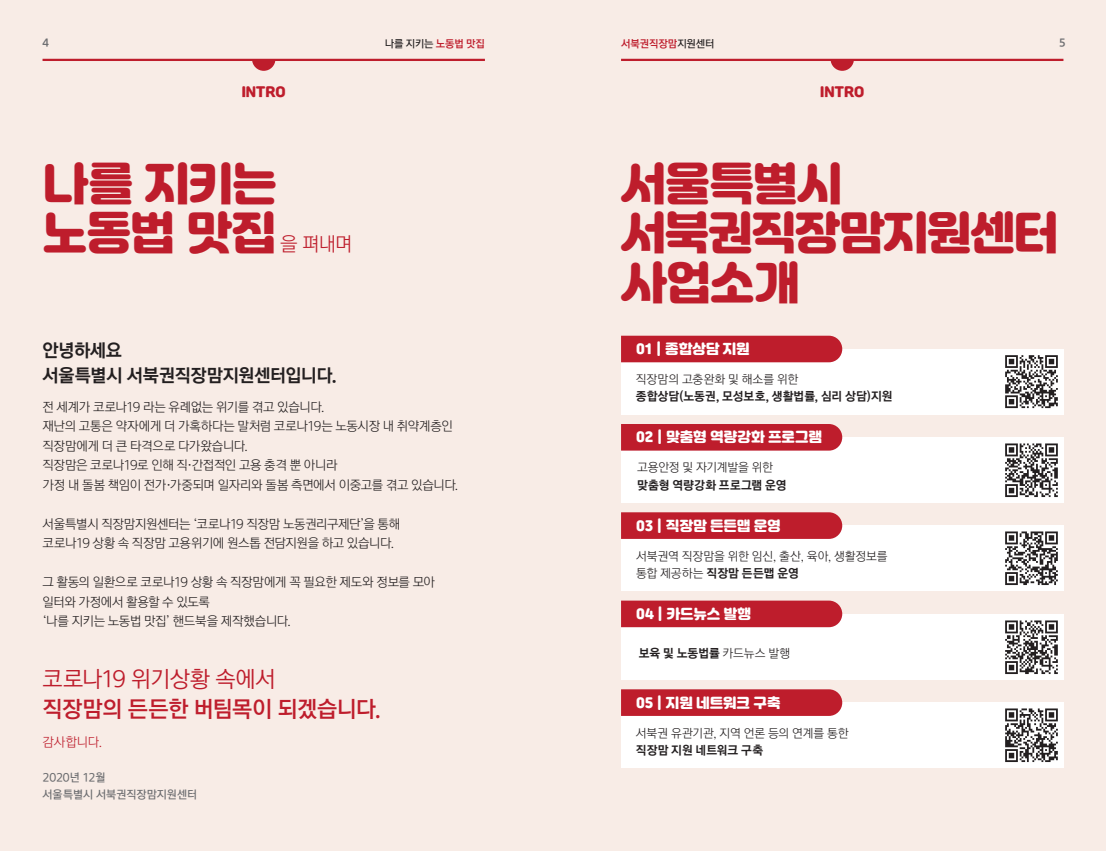
<style>
.page{position:relative;width:1106px;height:851px;background:#fff}
.page>*{position:absolute;margin:0;border:0;box-sizing:border-box;transform-origin:0 0}
.t1{font:45px/49.5px "Jalnan OTF";letter-spacing:-.025em;color:#be1d2c}
.t2{font:22.5px "Rix Sin Go PB";letter-spacing:-.025em;color:#be1d2c}
.t3{font:22.5px "Rix Sin Go PR";letter-spacing:-.035em;color:#be1d2c}
.t4{font:19.5px "Rix Sin Go PL";color:#be1d2c}
.t5{font:18px/24.8px "Rix Sin Go PEB";letter-spacing:-.02em;color:#231f20}
.t6{font:13.5px "Jalnan OTF";letter-spacing:-.005em;color:#fff}
.t7{font:13.5px "Jalnan OTF";letter-spacing:.005em;color:#be1d2c}
.t8{font:12.75px/19.5px "Rix Sin Go PL";letter-spacing:-.03em;color:#231f20}
.t9{font:12.75px "Rix Sin Go PL";letter-spacing:-.005em;color:#be1d2c}
.t10{font:12px "Rix Sin Go PEB";color:#231f20}
.t11{font:12px "Rix Sin Go PL";letter-spacing:-.01em;color:#231f20}
.t12{font:11.25px/16.5px "Rix Sin Go PSB";color:#6c6d70}
.t13{font:10.5px "Rix Sin Go PSB";color:#231f20}
.t14{font:10.5px "Rix Sin Go PB";letter-spacing:-.01em;color:#be1d2c}
.t15{font:10.5px "Rix Sin Go PEB";color:#6c6d70}
.s1{font-family:"Rix Sin Go PB";color:#be1d2c}
.s2{font-family:"Rix Sin Go PSB";color:#231f20}
.s3{font-family:"Rix Sin Go PL"}
</style>
<div class="page">
<div style="left:0;top:0;width:1106px;height:850px;background:#f8ece6"></div>
<hr style="left:43px;top:59px;width:442px;height:2px;background:#be1d2c">
<hr style="left:621px;top:59px;width:442px;height:2px;background:#be1d2c">
<svg style="left:252px;top:61px;width:23px;height:10px"></svg>
<svg style="left:830px;top:61px;width:24px;height:10px"></svg>
<div style="left:621px;top:349px;width:442px;height:65px;background:#fff"></div>
<img style="left:1005px;top:355px;width:53px;height:54px">
<div style="left:621px;top:335px;width:221px;height:27px;background:#be1d2c"></div>
<div style="left:621px;top:437px;width:442px;height:65px;background:#fff"></div>
<img style="left:1005px;top:443px;width:53px;height:54px">
<div style="left:621px;top:424px;width:221px;height:26px;background:#be1d2c"></div>
<div style="left:621px;top:525px;width:442px;height:65px;background:#fff"></div>
<img style="left:1005px;top:531px;width:53px;height:54px">
<svg style="left:621px;top:512px;width:221px;height:27px;background:#bf2231"></svg>
<div style="left:621px;top:614px;width:442px;height:65px;background:#fff"></div>
<img style="left:1005px;top:620px;width:53px;height:54px">
<div style="left:621px;top:600px;width:221px;height:27px;background:#be1d2c"></div>
<div style="left:621px;top:702px;width:442px;height:65px;background:#fff"></div>
<img style="left:1005px;top:708px;width:53px;height:54px">
<div style="left:621px;top:689px;width:221px;height:26px;background:#be1d2c"></div>
<p class="t15" style="left:43px;top:38px;width:8px">4</p>
<p class="t13" style="left:385px;top:38px;width:102px">나를 지키는 <span class="s1">노동법 맛집</span></p>
<p class="t14" style="left:621px;top:38px;width:95px">서북권직장맘<span class="s2">지원센터</span></p>
<p class="t15" style="left:1059px;top:38px;width:8px">5</p>
<p class="t7" style="left:242px;top:82px;width:46px">INTRO</p>
<p class="t7" style="left:820px;top:82px;width:46px">INTRO</p>
<h1 class="t1" style="left:43px;top:162px;width:236px">나를 지키는 노동법 맛집</h1>
<h3 class="t4" style="left:280px;top:234px;width:74px">을 펴내며</h3>
<h3 class="t5" style="left:43px;top:339px;width:296px">안녕하세요<br>서울특별시 서북권직장맘지원센터입니다.</h3>
<p class="t8" style="left:43px;top:397px;width:417px">전 세계가 코로나19 라는 유례없는 위기를 겪고 있습니다.<br>재난의 고통은 약자에게 더 가혹하다는 말처럼 코로나19는 노동시장 내 취약계층인 직장맘에게 더 큰 타격으로 다가왔습니다.<br>직장맘은 코로나19로 인해 직·간접적인 고용 충격 뿐 아니라<br>가정 내 돌봄 책임이 전가·가중되며 일자리와 돌봄 측면에서 이중고를 겪고 있습니다.</p>
<p class="t8" style="left:43px;top:514px;width:359px">서울특별시 직장맘지원센터는 ‘코로나19 직장맘 노동권리구제단’을 통해 코로나19 상황 속 직장맘 고용위기에 원스톱 전담지원을 하고 있습니다.</p>
<p class="t8" style="left:43px;top:573px;width:394px">그 활동의 일환으로 코로나19 상황 속 직장맘에게 꼭 필요한 제도와 정보를 모아 일터와 가정에서 활용할 수 있도록<br>‘나를 지키는 노동법 맛집’ 핸드북을 제작했습니다.</p>
<h2 class="t3" style="left:43px;top:667px;width:235px">코로나19 위기상황 속에서</h2>
<h2 class="t2" style="left:43px;top:697px;width:340px">직장맘의 든든한 버팀목이 되겠습니다.</h2>
<p class="t9" style="left:43px;top:735px;width:61px">감사합니다.</p>
<p class="t12" style="left:43px;top:769px;width:156px">2020년 12월<br>서울특별시 서북권직장맘지원센터</p>
<h1 class="t1" style="left:621px;top:162px;width:439px">서울특별시 서북권직장맘지원센터 사업소개</h1>
<p class="t6" style="left:636px;top:339px;width:115px">01 | 종합상담 지원</p>
<p class="t11" style="left:636px;top:373px;width:164px">직장맘의 고충완화 및 해소를 위한</p>
<p class="t10" style="left:636px;top:390px;width:258px">종합상담(노동권, 모성보호, 생활법률, 심리 상담)지원</p>
<p class="t6" style="left:636px;top:427px;width:187px">02 | 맞춤형 역량강화 프로그램</p>
<p class="t11" style="left:637px;top:461px;width:137px">고용안정 및 자기계발을 위한</p>
<p class="t10" style="left:637px;top:478px;width:151px">맞춤형 역량강화 프로그램 운영</p>
<p class="t6" style="left:636px;top:516px;width:146px">03 | 직장맘 든든맵 운영</p>
<p class="t11" style="left:636px;top:550px;width:253px">서북권역 직장맘을 위한 임신, 출산, 육아, 생활정보를</p>
<p class="t10" style="left:636px;top:567px;width:164px"><span class="s3">통합 제공하는</span> 직장맘 든든맵 운영</p>
<p class="t6" style="left:636px;top:604px;width:116px">04 | 카드뉴스 발행</p>
<p class="t10" style="left:639px;top:647px;width:153px">보육 및 노동법률 <span class="s3">카드뉴스 발행</span></p>
<p class="t6" style="left:636px;top:693px;width:146px">05 | 지원 네트워크 구축</p>
<p class="t11" style="left:636px;top:727px;width:214px">서북권 유관기관, 지역 언론 등의 연계를 통한</p>
<p class="t10" style="left:636px;top:744px;width:129px">직장맘 지원 네트워크 구축</p>
</div>
